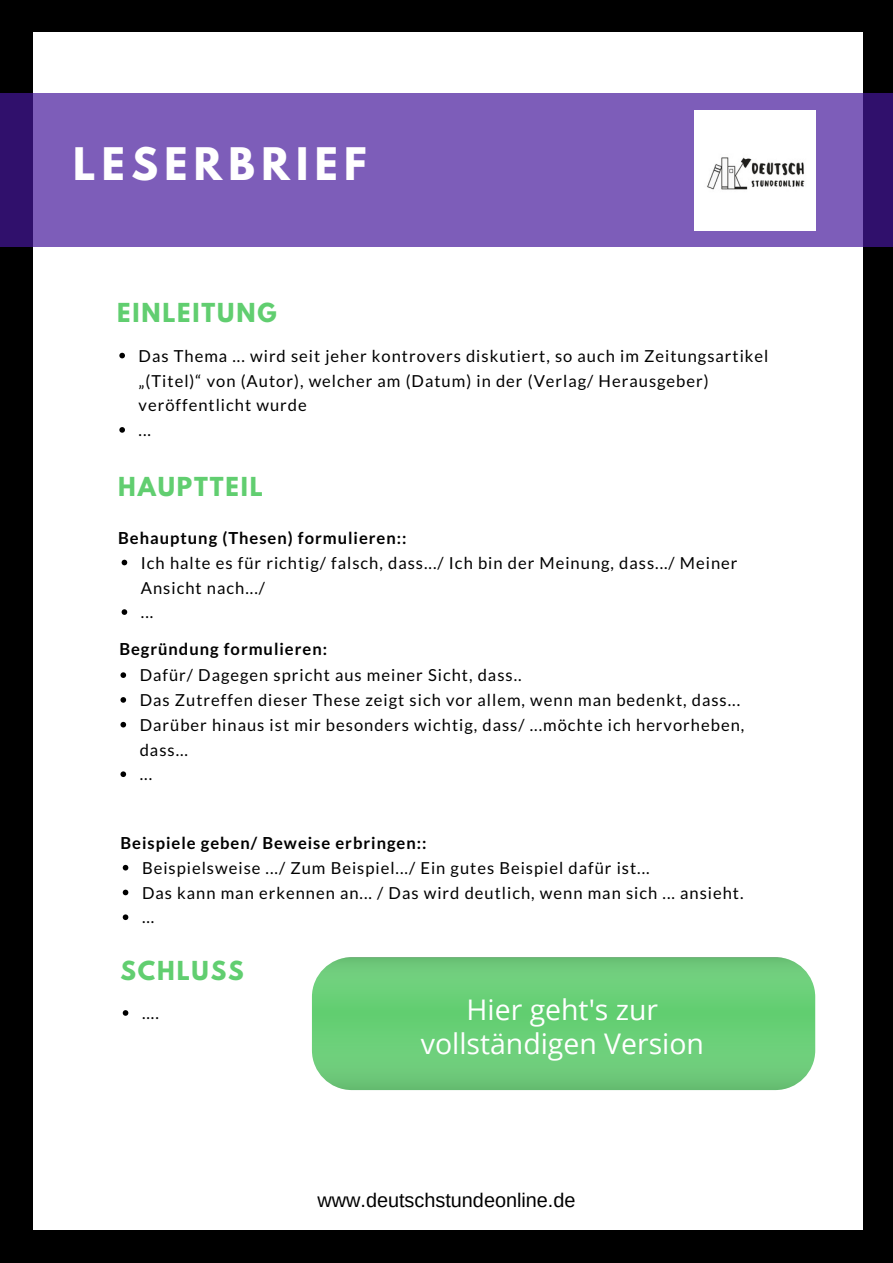
<style>
.page{position:relative;width:893px;height:1263px;background:#000}
.page>*{position:absolute;margin:0;border:0;box-sizing:border-box;transform-origin:0 0}
.t1{font:700 39.75px "League Spartan";letter-spacing:.16em;color:#fff}
.t2{font:28.5px/33.8px "Open Sans";color:#fff;text-align:center}
.t3{font:700 23.25px "League Spartan";letter-spacing:.08em;color:#61ce70}
.t4{font:19.8px "Arimo";color:#000}
.t5{font:16.5px/24.8px "Lato";letter-spacing:.06em;color:#000}
.t6{font:700 16.5px "Lato";letter-spacing:.06em;color:#000}
</style>
<div class="page">
<div style="left:33px;top:33px;width:829px;height:1197px;background:#fff"></div>
<svg style="left:122px;top:560px;width:5px;height:5px"></svg>
<svg style="left:122px;top:609px;width:5px;height:6px"></svg>
<svg style="left:123px;top:865px;width:5px;height:5px"></svg>
<svg style="left:123px;top:890px;width:5px;height:5px"></svg>
<svg style="left:123px;top:914px;width:5px;height:6px"></svg>
<svg style="left:120px;top:672px;width:6px;height:6px"></svg>
<svg style="left:120px;top:697px;width:6px;height:6px"></svg>
<svg style="left:120px;top:722px;width:6px;height:5px"></svg>
<svg style="left:120px;top:771px;width:6px;height:6px"></svg>
<svg style="left:123px;top:1010px;width:5px;height:6px"></svg>
<svg style="left:0;top:93px;width:893px;height:154px;background:#7757b3"></svg>
<svg style="left:119px;top:353px;width:6px;height:5px"></svg>
<svg style="left:119px;top:427px;width:6px;height:6px"></svg>
<img style="left:695px;top:110px;width:120px;height:121px">
<div style="left:312px;top:957px;width:503px;height:133px;background:#bfbfbf;border-radius:40px;opacity:.2"></div>
<h1 class="t1" style="left:73px;top:145px;width:295px">LESERBRIEF</h1>
<h3 class="t3" style="left:117px;top:301px;width:161px">EINLEITUNG</h3>
<p class="t5" style="left:139px;top:343px;width:631px">Das Thema ... wird seit jeher kontrovers diskutiert, so auch im Zeitungsartikel „(Titel)“ von (Autor), welcher am (Datum) in der (Verlag/ Herausgeber) veröffentlicht wurde<br>...</p>
<h3 class="t3" style="left:118px;top:475px;width:146px">HAUPTTEIL</h3>
<p class="t6" style="left:118px;top:528px;width:290px">Behauptung (Thesen) formulieren::</p>
<p class="t5" style="left:141px;top:550px;width:598px">Ich halte es für richtig/ falsch, dass.../ Ich bin der Meinung, dass.../ Meiner<br>Ansicht nach.../<br>...</p>
<p class="t6" style="left:119px;top:639px;width:209px">Begründung formulieren:</p>
<p class="t5" style="left:140px;top:662px;width:606px">Dafür/ Dagegen spricht aus meiner Sicht, dass..<br>Das Zutreffen dieser These zeigt sich vor allem, wenn man bedenkt, dass...<br>Darüber hinaus ist mir besonders wichtig, dass/ ...möchte ich hervorheben, dass...<br>...</p>
<p class="t6" style="left:120px;top:833px;width:308px">Beispiele geben/ Beweise erbringen::</p>
<p class="t5" style="left:142px;top:855px;width:603px">Beispielsweise .../ Zum Beispiel.../ Ein gutes Beispiel dafür ist...<br>Das kann man erkennen an... / Das wird deutlich, wenn man sich ... ansieht. ...</p>
<h3 class="t3" style="left:120px;top:958px;width:125px">SCHLUSS</h3>
<p class="t5" style="left:142px;top:1000px;width:18px">....</p>
<h2 class="t2" style="left:421px;top:992px;width:285px">Hier geht's zur vollständigen Version</h2>
<p class="t4" style="left:317px;top:1189px;width:259px">www.deutschstundeonline.de</p>
</div>
